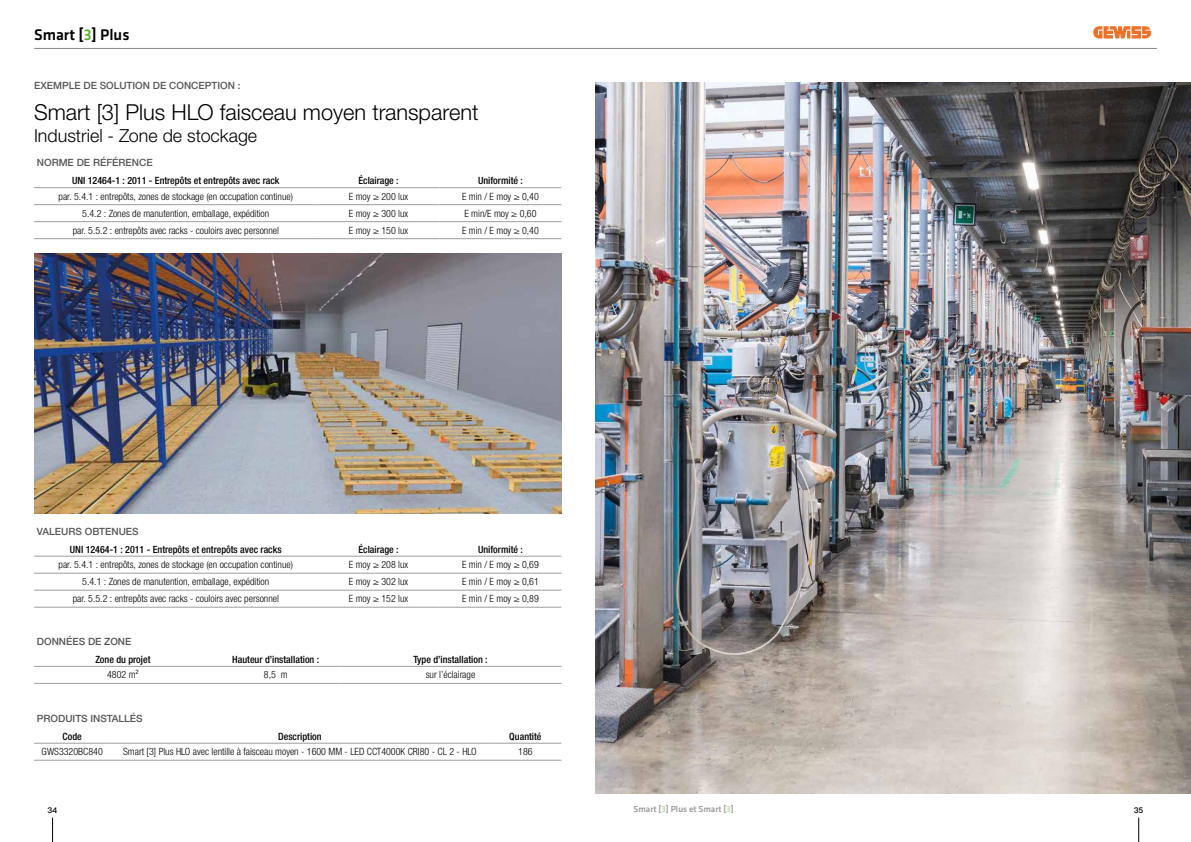
<style>
.page{position:relative;width:1191px;height:842px;background:#fff}
.page>*{position:absolute;margin:0;border:0;box-sizing:border-box;transform-origin:0 0}
.t1{font:300 22px "Helvetica Neue LTW1 G";color:#000}
.t2{font:300 18px "Helvetica Neue LTW1 G";color:#000}
.t3{font:500 16px "Klavika";color:#000}
.t4{font:300 condensed 10px "Helvetica Neue LTW1 G";color:#000}
.t5{font:500 condensed 10px "Helvetica Neue LTW1 G";color:#000}
.t6{font:500 10px "Helvetica Neue LTW1 G";color:#575756}
.t7{font:500 9px "Klavika";color:#9d9d9c}
.t8{font:500 8px "Novecentowide";color:#000}
.s1{color:#5db133}
.s2{color:#bad89c}
</style>
<div class="page">
<img style="left:34px;top:253px;width:527px;height:260px">
<hr style="left:34px;top:743px;width:76px;height:1px;background:#9d9d9c">
<hr style="left:110px;top:743px;width:379px;height:1px;background:#9d9d9c">
<hr style="left:489px;top:743px;width:72px;height:1px;background:#9d9d9c">
<hr style="left:34px;top:760px;width:76px;height:1px;background:#9d9d9c">
<hr style="left:110px;top:760px;width:379px;height:1px;background:#9d9d9c">
<hr style="left:489px;top:760px;width:72px;height:1px;background:#9d9d9c">
<hr style="left:34px;top:187px;width:283px;height:1px;background:#9d9d9c">
<hr style="left:317px;top:187px;width:122px;height:1px;background:#9d9d9c">
<hr style="left:439px;top:187px;width:122px;height:1px;background:#9d9d9c">
<hr style="left:34px;top:204px;width:283px;height:1px;background:#9d9d9c">
<hr style="left:317px;top:204px;width:122px;height:1px;background:#9d9d9c">
<hr style="left:439px;top:204px;width:122px;height:1px;background:#9d9d9c">
<hr style="left:34px;top:221px;width:283px;height:1px;background:#9d9d9c">
<hr style="left:317px;top:221px;width:122px;height:1px;background:#9d9d9c">
<hr style="left:439px;top:221px;width:122px;height:1px;background:#9d9d9c">
<hr style="left:34px;top:238px;width:283px;height:1px;background:#9d9d9c">
<hr style="left:317px;top:238px;width:122px;height:1px;background:#9d9d9c">
<hr style="left:439px;top:238px;width:122px;height:1px;background:#9d9d9c">
<hr style="left:34px;top:556px;width:283px;height:1px;background:#9d9d9c">
<hr style="left:317px;top:556px;width:122px;height:1px;background:#9d9d9c">
<hr style="left:439px;top:556px;width:122px;height:1px;background:#9d9d9c">
<hr style="left:34px;top:573px;width:283px;height:1px;background:#9d9d9c">
<hr style="left:317px;top:573px;width:122px;height:1px;background:#9d9d9c">
<hr style="left:439px;top:573px;width:122px;height:1px;background:#9d9d9c">
<hr style="left:34px;top:590px;width:283px;height:1px;background:#9d9d9c">
<hr style="left:317px;top:590px;width:122px;height:1px;background:#9d9d9c">
<hr style="left:439px;top:590px;width:122px;height:1px;background:#9d9d9c">
<hr style="left:34px;top:607px;width:283px;height:1px;background:#9d9d9c">
<hr style="left:317px;top:607px;width:122px;height:1px;background:#9d9d9c">
<hr style="left:439px;top:607px;width:122px;height:1px;background:#9d9d9c">
<hr style="left:34px;top:666px;width:178px;height:1px;background:#9d9d9c">
<hr style="left:212px;top:666px;width:127px;height:1px;background:#9d9d9c">
<hr style="left:339px;top:666px;width:222px;height:1px;background:#9d9d9c">
<hr style="left:34px;top:683px;width:178px;height:1px;background:#9d9d9c">
<hr style="left:212px;top:683px;width:127px;height:1px;background:#9d9d9c">
<hr style="left:339px;top:683px;width:222px;height:1px;background:#9d9d9c">
<img style="left:595px;top:82px;width:596px;height:712px">
<svg style="left:1138px;top:818px;width:1px;height:24px"></svg>
<svg style="left:52px;top:818px;width:1px;height:24px"></svg>
<svg style="left:1093px;top:26px;width:58px;height:13px"></svg>
<hr style="left:34px;top:48px;width:1123px;height:1px;background:#878787">
<h3 class="t3" style="left:34px;top:26px;width:97px">Smart [<span class="s1">3</span>] Plus</h3>
<p class="t6" style="left:34px;top:80px;width:208px">EXEMPLE DE SOLUTION DE CONCEPTION :</p>
<h1 class="t1" style="left:34px;top:99px;width:446px">Smart [3] Plus HLO faisceau moyen transparent</h1>
<h2 class="t2" style="left:34px;top:124px;width:225px">Industriel - Zone de stockage</h2>
<p class="t6" style="left:37px;top:157px;width:117px">NORME DE RÉFÉRENCE</p>
<p class="t5" style="left:72px;top:175px;width:209px">UNI 12464-1 : 2011 - Entrepôts et entrepôts avec rack</p>
<p class="t5" style="left:358px;top:175px;width:42px">Éclairage :</p>
<p class="t5" style="left:478px;top:175px;width:46px">Uniformité :</p>
<p class="t4" style="left:59px;top:190px;width:236px">par. 5.4.1 : entrepôts, zones de stockage (en occupation continue)</p>
<p class="t4" style="left:349px;top:190px;width:61px">E moy ≥ 200 lux</p>
<p class="t4" style="left:462px;top:190px;width:78px">E min / E moy ≥ 0,40</p>
<p class="t4" style="left:82px;top:207px;width:188px">5.4.2 : Zones de manutention, emballage, expédition</p>
<p class="t4" style="left:349px;top:207px;width:61px">E moy ≥ 300 lux</p>
<p class="t4" style="left:464px;top:207px;width:74px">E min/E moy ≥ 0,60</p>
<p class="t4" style="left:73px;top:224px;width:208px">par. 5.5.2 : entrepôts avec racks - couloirs avec personnel</p>
<p class="t4" style="left:349px;top:224px;width:61px">E moy ≥ 150 lux</p>
<p class="t4" style="left:462px;top:224px;width:78px">E min / E moy ≥ 0,40</p>
<p class="t6" style="left:37px;top:525px;width:103px">VALEURS OBTENUES</p>
<p class="t5" style="left:70px;top:543px;width:213px">UNI 12464-1 : 2011 - Entrepôts et entrepôts avec racks</p>
<p class="t5" style="left:358px;top:543px;width:42px">Éclairage :</p>
<p class="t5" style="left:478px;top:543px;width:46px">Uniformité :</p>
<p class="t4" style="left:59px;top:559px;width:236px">par. 5.4.1 : entrepôts, zones de stockage (en occupation continue)</p>
<p class="t4" style="left:349px;top:559px;width:61px">E moy ≥ 208 lux</p>
<p class="t4" style="left:462px;top:559px;width:78px">E min / E moy ≥ 0,69</p>
<p class="t4" style="left:82px;top:576px;width:188px">5.4.1 : Zones de manutention, emballage, expédition</p>
<p class="t4" style="left:349px;top:576px;width:61px">E moy ≥ 302 lux</p>
<p class="t4" style="left:462px;top:576px;width:78px">E min / E moy ≥ 0,61</p>
<p class="t4" style="left:73px;top:593px;width:208px">par. 5.5.2 : entrepôts avec racks - couloirs avec personnel</p>
<p class="t4" style="left:349px;top:593px;width:61px">E moy ≥ 152 lux</p>
<p class="t4" style="left:462px;top:593px;width:78px">E min / E moy ≥ 0,89</p>
<p class="t6" style="left:37px;top:635px;width:96px">DONNÉES DE ZONE</p>
<p class="t5" style="left:95px;top:653px;width:56px">Zone du projet</p>
<p class="t5" style="left:232px;top:653px;width:88px">Hauteur d’installation :</p>
<p class="t5" style="left:413px;top:653px;width:76px">Type d’installation :</p>
<p class="t4" style="left:107px;top:669px;width:33px">4802 m²</p>
<p class="t4" style="left:264px;top:669px;width:25px">8,5 m</p>
<p class="t4" style="left:426px;top:669px;width:51px">sur l’éclairage</p>
<p class="t6" style="left:37px;top:712px;width:107px">PRODUITS INSTALLÉS</p>
<p class="t5" style="left:63px;top:730px;width:21px">Code</p>
<p class="t5" style="left:278px;top:730px;width:45px">Description</p>
<p class="t5" style="left:509px;top:730px;width:34px">Quantité</p>
<p class="t4" style="left:42px;top:746px;width:63px">GWS3320BC840</p>
<p class="t4" style="left:123px;top:746px;width:355px">Smart [3] Plus HLO avec lentille à faisceau moyen - 1600 MM - LED CCT4000K CRI80 - CL 2 - HLO</p>
<p class="t4" style="left:518px;top:746px;width:16px">186</p>
<p class="t8" style="left:47px;top:805px;width:11px">34</p>
<p class="t7" style="left:633px;top:804px;width:102px">Smart [<span class="s2">3</span>] Plus et Smart [<span class="s2">3</span>]</p>
<p class="t8" style="left:1133px;top:805px;width:11px">35</p>
</div>
